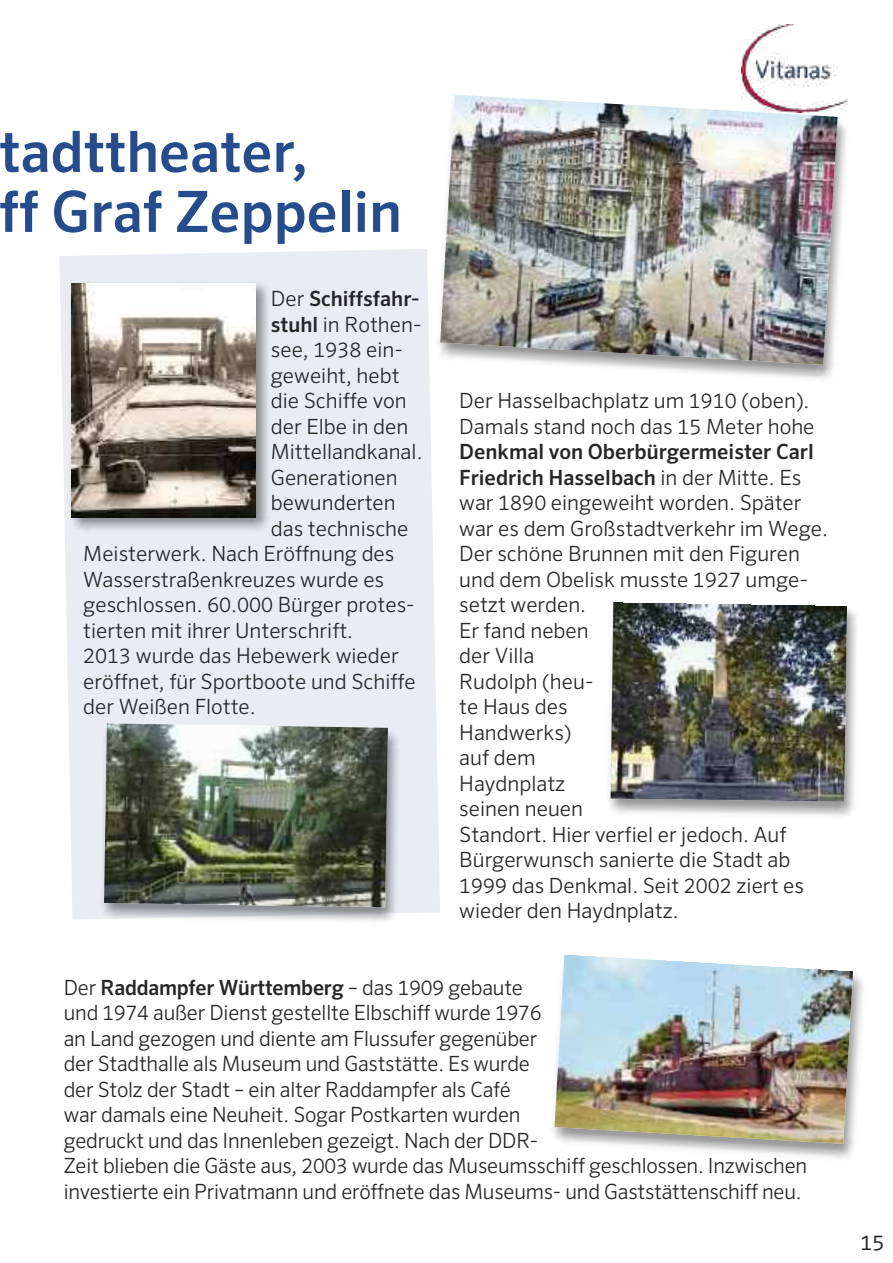
<style>
.page{position:relative;width:893px;height:1263px;background:#fff}
.page>*{position:absolute;margin:0;border:0;box-sizing:border-box;transform-origin:0 0}
.t1{font:500 57px/60px "Sero Offc Pro";color:#244c8e}
.t2{font:300 21px/25.5px "Sero Offc Pro";color:#272526}
.t3{font:500 21px "Sero Offc Pro";color:#272526}
.t4{font:21px "Sero Offc Pro";color:#272526}
.s1{font-weight:300}
.s2{font-weight:500}
</style>
<div class="page">
<svg style="left:59px;top:249px;width:381px;height:671px;fill:#e9edf3"></svg>
<img style="left:741px;top:25px;width:96px;height:62px">
<img style="left:433px;top:87px;width:415px;height:298px">
<img style="left:440px;top:95px;width:398px;height:270px">
<img style="left:609px;top:607px;width:248px;height:209px">
<img style="left:611px;top:602px;width:236px;height:200px">
<img style="left:97px;top:716px;width:311px;height:206px">
<img style="left:104px;top:723px;width:284px;height:184px">
<img style="left:553px;top:971px;width:310px;height:187px">
<img style="left:554px;top:955px;width:299px;height:189px">
<img style="left:65px;top:276px;width:210px;height:261px">
<img style="left:72px;top:283px;width:184px;height:235px">
<h1 class="t1" style="left:-1px;top:122px;width:404px">tadttheater,<br>ff Graf Zeppelin</h1>
<p class="t3" style="left:271px;top:286px;width:150px"><span class="s1">Der</span> Schiffsfahr-</p>
<p class="t2" style="left:271px;top:311px;width:152px"><span class="s2">stuhl</span> in Rothen-</p>
<p class="t2" style="left:271px;top:337px;width:134px">see, 1938 ein-</p>
<p class="t2" style="left:271px;top:362px;width:130px">geweiht, hebt</p>
<p class="t2" style="left:271px;top:388px;width:137px">die Schiffe von</p>
<p class="t2" style="left:271px;top:413px;width:139px">der Elbe in den</p>
<p class="t2" style="left:271px;top:439px;width:153px">Mittellandkanal.</p>
<p class="t2" style="left:271px;top:464px;width:128px">Generationen</p>
<p class="t2" style="left:271px;top:490px;width:126px">bewunderten</p>
<p class="t2" style="left:271px;top:515px;width:139px">das technische</p>
<p class="t2" style="left:83px;top:541px;width:313px">Meisterwerk. Nach Eröffnung des</p>
<p class="t2" style="left:83px;top:566px;width:302px">Wasserstraßenkreuzes wurde es</p>
<p class="t2" style="left:83px;top:592px;width:333px">geschlossen. 60.000 Bürger protes-</p>
<p class="t2" style="left:83px;top:617px;width:271px">tierten mit ihrer Unterschrift.</p>
<p class="t2" style="left:83px;top:643px;width:317px">2013 wurde das Hebewerk wieder</p>
<p class="t2" style="left:83px;top:668px;width:334px">eröffnet, für Sportboote und Schiffe</p>
<p class="t2" style="left:83px;top:694px;width:174px">der Weißen Flotte.</p>
<p class="t2" style="left:459px;top:388px;width:357px">Der Hasselbachplatz um 1910 (oben).<br>Damals stand noch das 15 Meter hohe</p>
<p class="t2" style="left:459px;top:439px;width:370px"><span class="s2">Denkmal von Oberbürgermeister Carl<br>Friedrich Hasselbach</span> in der Mitte. Es war 1890 eingeweiht worden. Später war es dem Großstadtverkehr im Wege.<br>Der schöne Brunnen mit den Figuren und dem Obelisk musste 1927 umge&shy;setzt werden.<br>Er fand neben<br>der Villa<br>Rudolph (heu-<br>te Haus des<br>Handwerks)<br>auf dem<br>Haydnplatz<br>seinen neuen<br>Standort. Hier verfiel er jedoch. Auf<br>Bürgerwunsch sanierte die Stadt ab<br>1999 das Denkmal. Seit 2002 ziert es wieder den Haydnplatz.</p>
<p class="t2" style="left:64px;top:974px;width:745px">Der <span class="s2">Raddampfer Württemberg</span> – das 1909 gebaute<br>und 1974 außer Dienst gestellte Elbschiff wurde 1976<br>an Land gezogen und diente am Flussufer gegenüber<br>der Stadthalle als Museum und Gaststätte. Es wurde<br>der Stolz der Stadt – ein alter Raddampfer als Café<br>war damals eine Neuheit. Sogar Postkarten wurden<br>gedruckt und das Innenleben gezeigt. Nach der DDR-<br>Zeit blieben die Gäste aus, 2003 wurde das Museumsschiff geschlossen. Inzwischen investierte ein Privatmann und eröffnete das Museums- und Gaststättenschiff neu.</p>
<p class="t4" style="left:860px;top:1230px;width:26px">15</p>
</div>
